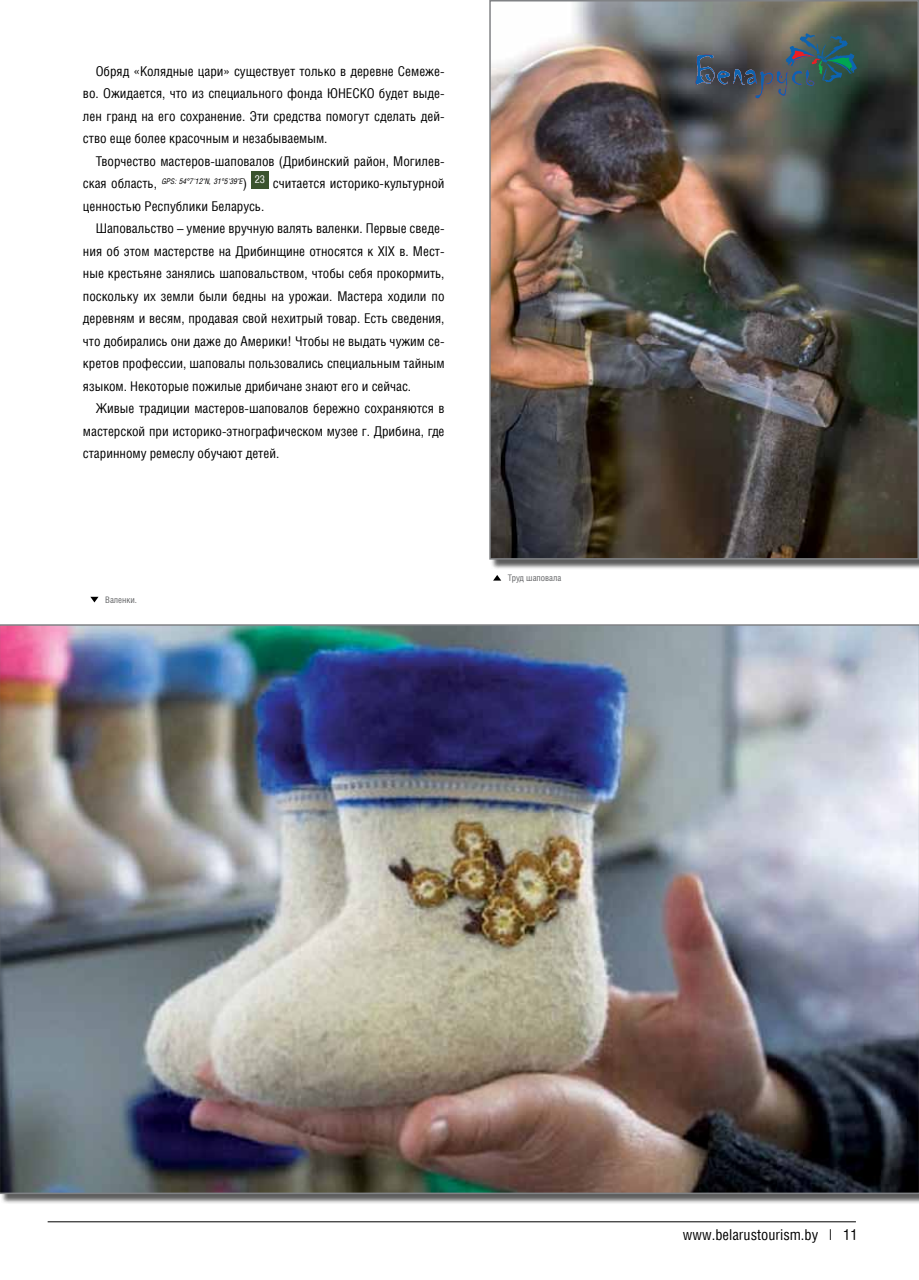
<style>
.page{position:relative;width:919px;height:1280px;background:#fff}
.page>*{position:absolute;margin:0;border:0;box-sizing:border-box;transform-origin:0 0}
.t1{font:15px "Helios Cond";color:#000}
.t2{font:13.5px/22.5px "Helios Cond";color:#000;text-align:justify}
.t3{font:9px "Helios Cond";color:#636466}
</style>
<div class="page">
<img style="left:492px;top:3px;width:423px;height:554px">
<div style="left:489px;top:0;width:429px;height:560px;border:2px solid #808285"></div>
<hr style="left:48px;top:1221px;width:807px;height:1px;background:#000">
<div style="left:251px;top:171px;width:17px;height:17px;background:#3a522e"></div>
<img style="left:0;top:624px;width:918px;height:570px">
<svg style="left:695px;top:32px;width:163px;height:67px;background:#4a5a5e"></svg>
<svg style="left:493px;top:575px;width:8px;height:6px"></svg>
<svg style="left:90px;top:597px;width:8px;height:5px"></svg>
<p class="t2" style="left:83px;top:59px;width:363px;text-indent:13px">Обряд «Колядные цари» существует только в деревне Семеже&shy;во. Ожидается, что из специального фонда ЮНЕСКО будет выде&shy;лен гранд на его сохранение. Эти средства помогут сделать дей&shy;ство еще более красочным и незабываемым.</p>
<p class="t2" style="left:83px;top:149px;width:363px;text-indent:13px">Творчество мастеров-шаповалов (Дрибинский район, Могилев&shy;ская область, <sup>GPS:</sup> <sup>54°7'12"N,</sup> <sup>31°5'39"E</sup>) <sup>23</sup> считается историко-культурной ценностью Республики Беларусь.</p>
<p class="t2" style="left:83px;top:217px;width:363px;text-indent:13px">Шаповальство – умение вручную валять валенки. Первые сведе&shy;ния об этом мастерстве на Дрибинщине относятся к XIX в. Мест&shy;ные крестьяне занялись шаповальством, чтобы себя прокормить, поскольку их земли были бедны на урожаи. Мастера ходили по деревням и весям, продавая свой нехитрый товар. Есть сведения, что добирались они даже до Америки! Чтобы не выдать чужим се&shy;кретов профессии, шаповалы пользовались специальным тайным языком. Некоторые пожилые дрибичане знают его и сейчас.</p>
<p class="t2" style="left:83px;top:397px;width:363px;text-indent:13px">Живые традиции мастеров-шаповалов бережно сохраняются в мастерской при историко-этнографическом музее г. Дрибина, где старинному ремеслу обучают детей.</p>
<p class="t3" style="left:105px;top:594px;width:33px">Валенки.</p>
<p class="t3" style="left:508px;top:572px;width:55px">Труд шаповала</p>
<p class="t1" style="left:683px;top:1225px;width:176px">www.belarustourism.by | 11</p>
</div>
